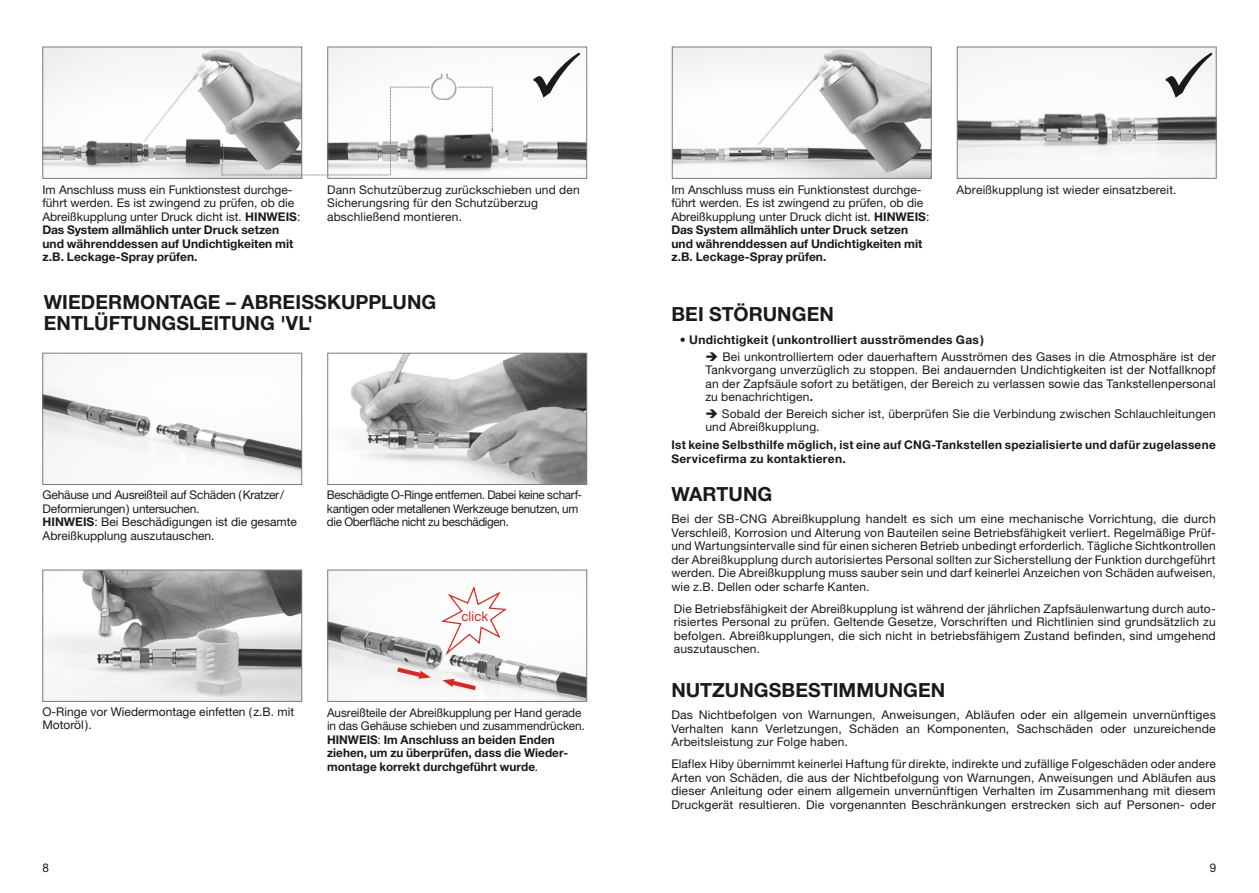
<style>
.page{position:relative;width:1259px;height:893px;background:#fff}
.page>*{position:absolute;margin:0;border:0;box-sizing:border-box;transform-origin:0 0}
.Überschrift{font:700 19.5px/21px "Helvetica Neue LTW1 G";letter-spacing:.005em;color:#1a1a18}
.Fließtext{font:700 19.5px "Helvetica Neue LTW1 G";letter-spacing:.005em;color:#1a1a18}
.t1{font:13.5px "Helvetica Neue LTW1 G";color:#e1251b}
.Fließtext-2{font:12px/13.5px "Helvetica Neue LTW1 G";color:#1a1a18}
.Fließtext-3{font:700 12px/13.5px "Helvetica Neue LTW1 G";letter-spacing:.02em;color:#1a1a18}
.Fließtext-4{font:12px/13.5px "Helvetica Neue LTW1 G";letter-spacing:-.025em;color:#1a1a18}
.Fließtext-5{font:12px/13.5px "Helvetica Neue LTW1 G";letter-spacing:-.02em;color:#1a1a18}
.s1{font-weight:700}
.s2{font-weight:400}
.s3{font-weight:300}
</style>
<div class="page">
<img style="left:674px;top:49px;width:255px;height:128px">
<div style="left:672px;top:47px;width:259px;height:132px;border:1px solid #7b7b7a"></div>
<img style="left:45px;top:355px;width:255px;height:125px">
<div style="left:43px;top:353px;width:259px;height:132px;border:1px solid #7b7b7a"></div>
<img style="left:350px;top:355px;width:235px;height:128px">
<div style="left:327px;top:353px;width:260px;height:132px;border:1px solid #7b7b7a"></div>
<img style="left:45px;top:572px;width:255px;height:128px">
<div style="left:43px;top:570px;width:259px;height:132px;border:1px solid #7b7b7a"></div>
<img style="left:329px;top:613px;width:256px;height:87px">
<div style="left:327px;top:570px;width:260px;height:132px;border:1px solid #7b7b7a"></div>
<img style="left:959px;top:49px;width:255px;height:128px">
<div style="left:957px;top:47px;width:259px;height:132px;border:1px solid #7b7b7a"></div>
<img style="left:45px;top:49px;width:255px;height:128px">
<div style="left:43px;top:47px;width:259px;height:132px;border:1px solid #7b7b7a"></div>
<img style="left:329px;top:49px;width:256px;height:124px">
<div style="left:327px;top:47px;width:260px;height:132px;border:1px solid #7b7b7a"></div>
<svg style="left:533px;top:53px;width:47px;height:45px"></svg>
<svg style="left:1165px;top:53px;width:47px;height:45px"></svg>
<svg style="left:393px;top:664px;width:38px;height:17px"></svg>
<svg style="left:442px;top:677px;width:38px;height:16px"></svg>
<svg style="left:440px;top:586px;width:67px;height:70px"></svg>
<svg style="left:457px;top:87px;width:36px;height:46px"></svg>
<svg style="left:222px;top:87px;width:208px;height:89px"></svg>
<img style="left:430px;top:72px;width:27px;height:29px">
<p class="Fließtext-2" style="left:42px;top:182px;width:259px">Im Anschluss muss ein Funktionstest durchge&shy;führt werden. Es ist zwingend zu prüfen, ob die Abreißkupplung unter Druck dicht ist. <span class="s1">HINWEIS</span>:<br><span class="s1">Das System allmählich unter Druck setzen und währenddessen auf Undichtigkeiten mit z.B. Leckage-Spray prüfen.</span></p>
<p class="Fließtext-2" style="left:327px;top:182px;width:254px">Dann Schutzüberzug zurückschieben und den<br>Sicherungsring für den Schutzüberzug abschließend montieren.</p>
<p class="Überschrift" style="left:44px;top:292px;width:394px">WIEDERMONTAGE – ABREISSKUPPLUNG<br>ENTLÜFTUNGSLEITUNG 'VL'</p>
<p class="Fließtext-5" style="left:43px;top:488px;width:243px">Gehäuse und Ausreißteil auf Schäden (Kratzer/<br>Deformierungen) untersuchen.</p>
<p class="Fließtext-2" style="left:43px;top:515px;width:256px"><span class="s1">HINWEIS</span>: Bei Beschädigungen ist die gesamte<br>Abreißkupplung auszutauschen.</p>
<p class="Fließtext-4" style="left:327px;top:488px;width:257px">Beschädigte O-Ringe entfernen. Dabei keine scharf&shy;kantigen oder metallenen Werkzeuge benutzen, um die Oberfläche nicht zu beschädigen.</p>
<p class="t1" style="left:461px;top:608px;width:28px">click</p>
<p class="Fließtext-2" style="left:43px;top:705px;width:253px">O-Ringe vor Wiedermontage einfetten ( z.B. mit<br>Motoröl).</p>
<p class="Fließtext-3" style="left:327px;top:706px;width:259px"><span class="s2">Ausreißteile der Abreißkupplung per Hand gerade in das Gehäuse schieben und zusammendrücken.<br></span>HINWEIS<span class="s2">:</span> Im Anschluss an beiden Enden ziehen, um zu überprüfen, dass die Wieder&shy;montage korrekt durchgeführt wurde<span class="s2">.</span></p>
<p class="Fließtext-2" style="left:671px;top:182px;width:259px">Im Anschluss muss ein Funktionstest durchge&shy;führt werden. Es ist zwingend zu prüfen, ob die Abreißkupplung unter Druck dicht ist. <span class="s1">HINWEIS</span>:<br><span class="s1">Das System allmählich unter Druck setzen und währenddessen auf Undichtigkeiten mit z.B. Leckage-Spray prüfen.</span></p>
<p class="Fließtext-2" style="left:956px;top:182px;width:222px">Abreißkupplung ist wieder einsatzbereit.</p>
<p class="Fließtext" style="left:671px;top:302px;width:164px">BEI STÖRUNGEN</p>
<p class="Fließtext-3" style="left:680px;top:333px;width:306px"><span class="s3">•</span> Undichtigkeit (unkontrolliert ausströmendes Gas)</p>
<p class="Fließtext-2" style="left:705px;top:350px;width:512px;text-align:justify">➔ Bei unkontrolliertem oder dauerhaftem Ausströmen des Gases in die Atmosphäre ist der Tankvorgang unverzüglich zu stoppen. Bei andauernden Undichtigkeiten ist der Notfallknopf an der Zapfsäule sofort zu betätigen, der Bereich zu verlassen sowie das Tankstellenpersonal zu benachrichtigen<span class="s1">.</span></p>
<p class="Fließtext-2" style="left:705px;top:407px;width:512px">➔ Sobald der Bereich sicher ist, überprüfen Sie die Verbindung zwischen Schlauchleitungen und Abreißkupplung.</p>
<p class="Fließtext-3" style="left:671px;top:438px;width:546px">Ist keine Selbsthilfe möglich, ist eine auf CNG-Tankstellen spezialisierte und dafür zugelassene<br>Servicefirma zu kontaktieren.</p>
<p class="Fließtext" style="left:671px;top:482px;width:102px">WARTUNG</p>
<p class="Fließtext-2" style="left:671px;top:512px;width:546px;text-align:justify">Bei der SB-CNG Abreißkupplung handelt es sich um eine mechanische Vorrichtung, die durch Verschleiß, Korrosion und Alterung von Bauteilen seine Betriebsfähigkeit verliert. Regelmäßige Prüf&shy;und Wartungsintervalle sind für einen sicheren Betrieb unbedingt erforderlich. Tägliche Sichtkontrollen der Abreißkupplung durch autorisiertes Personal sollten zur Sicherstellung der Funktion durchgeführt werden. Die Abreißkupplung muss sauber sein und darf keinerlei Anzeichen von Schäden aufweisen, wie z.B. Dellen oder scharfe Kanten.</p>
<p class="Fließtext-2" style="left:674px;top:602px;width:543px;text-align:justify">Die Betriebsfähigkeit der Abreißkupplung ist während der jährlichen Zapfsäulenwartung durch auto&shy;risiertes Personal zu prüfen. Geltende Gesetze, Vorschriften und Richtlinien sind grundsätzlich zu befolgen. Abreißkupplungen, die sich nicht in betriebsfähigem Zustand befinden, sind umgehend auszutauschen.</p>
<p class="Fließtext" style="left:671px;top:678px;width:275px">NUTZUNGSBESTIMMUNGEN</p>
<p class="Fließtext-2" style="left:671px;top:708px;width:546px;text-align:justify">Das Nichtbefolgen von Warnungen, Anweisungen, Abläufen oder ein allgemein unvernünftiges Verhalten kann Verletzungen, Schäden an Komponenten, Sachschäden oder unzureichende Arbeitsleistung zur Folge haben.</p>
<p class="Fließtext-2" style="left:671px;top:757px;width:546px;text-align:justify">Elaflex Hiby übernimmt keinerlei Haftung für direkte, indirekte und zufällige Folgeschäden oder andere Arten von Schäden, die aus der Nichtbefolgung von Warnungen, Anweisungen und Abläufen aus dieser Anleitung oder einem allgemein unvernünftigen Verhalten im Zusammenhang mit diesem Druckgerät resultieren. Die vorgenannten Beschränkungen erstrecken sich auf Personen- oder</p>
<p class="Fließtext-2" style="left:43px;top:861px;width:8px">8</p>
<p class="Fließtext-2" style="left:1210px;top:861px;width:8px">9</p>
</div>
